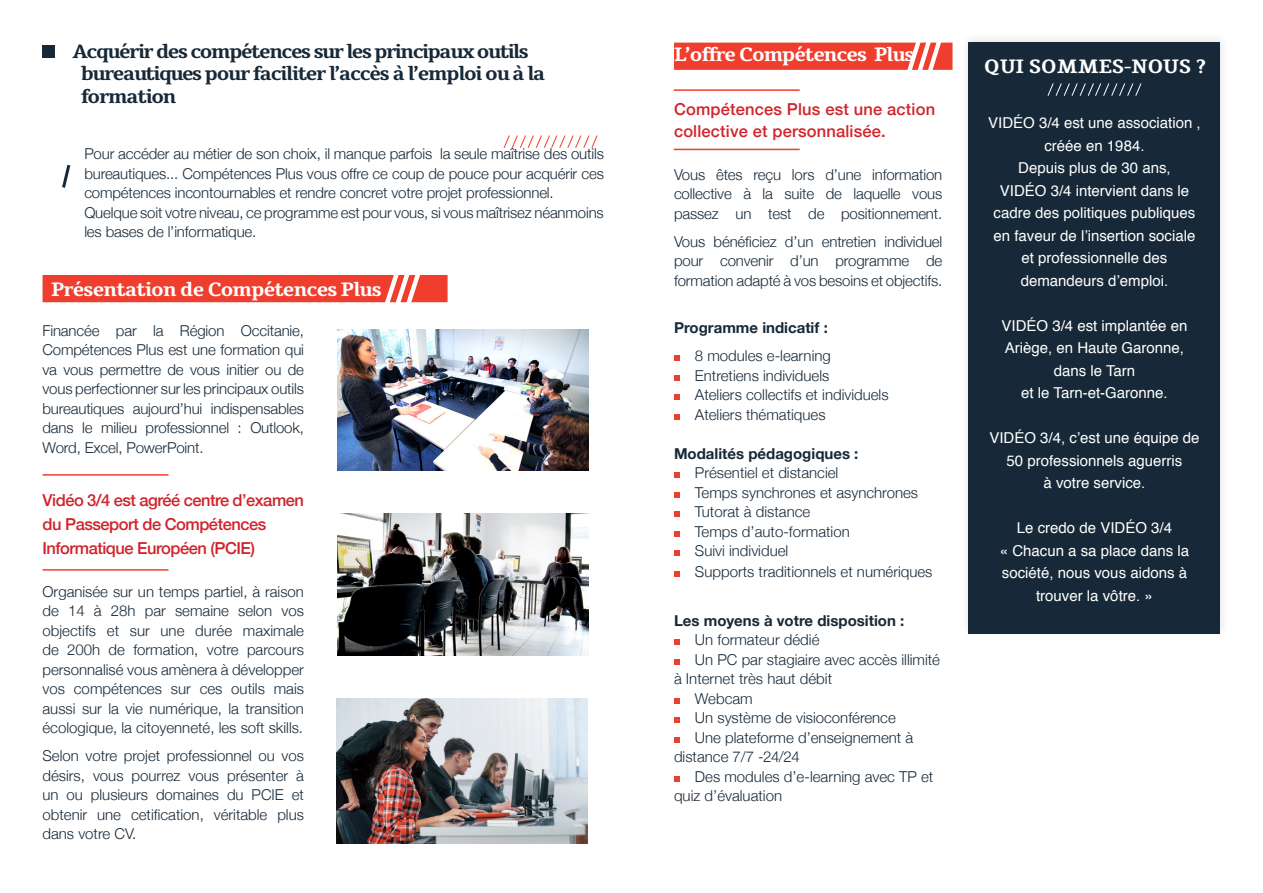
<style>
.page{position:relative;width:1263px;height:893px;background:#fff}
.page>*{position:absolute;margin:0;border:0;box-sizing:border-box;transform-origin:0 0}
.t1{font:700 19.5px/22.5px "Tienne";letter-spacing:-.07em;color:#172938}
.TITRE_BANDEAU_ROUGE{font:700 19.5px "Tienne";letter-spacing:-.04em;color:#fff}
.TITRE_BANDEAU_ROUGE-2{font:700 19.5px "Tienne";color:#fff}
.TEXTE_COURANT_ROUGE{font:500 16.5px/24px "Helvetica Neue";letter-spacing:-.03em;color:#d1232a}
.TEXTE_COURANT_ROUGE-2{font:500 16.5px/22.5px "Helvetica Neue";letter-spacing:.01em;color:#d1232a}
.TEXTE_COURANT{font:300 15px/19.5px "Helvetica Neue";color:#172938;text-align:justify}
.TEXTE_ENCADRE_BLEU{font:15px/22.5px "Helvetica";color:#fff;text-align:center}
.TEXTE_COURANT-2{font:700 15px/19.5px "Helvetica Neue";color:#172938;text-align:center}
.s1{font-weight:300}
</style>
<div class="page">
<svg style="left:504px;top:135px;width:94px;height:13px"></svg>
<div style="left:43px;top:45px;width:12px;height:13px;background:#172938"></div>
<div style="left:43px;top:275px;width:405px;height:27px;background:#ef3e2e"></div>
<svg style="left:674px;top:355px;width:6px;height:6px"></svg>
<svg style="left:674px;top:375px;width:6px;height:6px"></svg>
<svg style="left:674px;top:394px;width:6px;height:6px"></svg>
<svg style="left:674px;top:414px;width:6px;height:6px"></svg>
<svg style="left:674px;top:472px;width:6px;height:6px"></svg>
<svg style="left:674px;top:492px;width:6px;height:6px"></svg>
<svg style="left:674px;top:511px;width:6px;height:6px"></svg>
<svg style="left:674px;top:531px;width:6px;height:6px"></svg>
<svg style="left:674px;top:550px;width:6px;height:6px"></svg>
<svg style="left:674px;top:571px;width:6px;height:6px"></svg>
<svg style="left:674px;top:639px;width:6px;height:6px"></svg>
<svg style="left:674px;top:659px;width:6px;height:6px"></svg>
<svg style="left:674px;top:698px;width:6px;height:6px"></svg>
<svg style="left:674px;top:717px;width:6px;height:6px"></svg>
<svg style="left:674px;top:737px;width:6px;height:6px"></svg>
<svg style="left:674px;top:776px;width:6px;height:6px"></svg>
<img style="left:337px;top:329px;width:252px;height:142px">
<img style="left:337px;top:514px;width:252px;height:141px">
<img style="left:337px;top:698px;width:250px;height:146px">
<div style="left:960px;top:32px;width:269px;height:608px;background:#fafafa"></div>
<div style="left:968px;top:43px;width:252px;height:591px;background:#172938"></div>
<svg style="left:1047px;top:83px;width:94px;height:13px"></svg>
<svg style="left:62px;top:164px;width:9px;height:24px"></svg>
<svg style="left:674px;top:43px;width:278px;height:27px;background:#ef4839"></svg>
<hr style="left:674px;top:89px;width:126px;height:2px;background:#ef3e2e">
<hr style="left:674px;top:149px;width:126px;height:1px;background:#ef3e2e">
<hr style="left:43px;top:474px;width:126px;height:2px;background:#ef3e2e">
<hr style="left:43px;top:569px;width:126px;height:2px;background:#ef3e2e">
<p class="t1" style="left:81px;top:41px;width:466px;text-indent:-8px">Acquérir des compétences sur les principaux outils bureautiques pour faciliter l’accès à l’emploi ou à la formation</p>
<p class="TEXTE_COURANT" style="left:84px;top:143px;width:521px">Pour accéder au métier de son choix, il manque parfois la seule maîtrise des outils bureautiques... Compétences Plus vous offre ce coup de pouce pour acquérir ces compétences incontournables et rendre concret votre projet professionnel.</p>
<p class="TEXTE_COURANT" style="left:84px;top:201px;width:521px">Quelque soit votre niveau, ce programme est pour vous, si vous maîtrisez néanmoins les bases de l’informatique.</p>
<p class="TITRE_BANDEAU_ROUGE" style="left:51px;top:277px;width:332px">Présentation de Compétences Plus</p>
<p class="TEXTE_COURANT" style="left:43px;top:319px;width:263px">Financée par la Région Occitanie, Compétences Plus est une formation qui va vous permettre de vous initier ou de vous perfectionner sur les principaux outils bureautiques aujourd’hui indispensables dans le milieu professionnel : Outlook, Word, Excel, PowerPoint.</p>
<p class="TEXTE_COURANT_ROUGE" style="left:43px;top:486px;width:263px">Vidéo 3/4 est agréé centre d’examen du Passeport de Compétences<br>Informatique Européen (PCIE)</p>
<p class="TEXTE_COURANT" style="left:43px;top:580px;width:263px">Organisée sur un temps partiel, à raison de 14 à 28h par semaine selon vos objectifs et sur une durée maximale de 200h de formation, votre parcours personnalisé vous amènera à développer vos compétences sur ces outils mais aussi sur la vie numérique, la transition écologique, la citoyenneté, les soft skills.</p>
<p class="TEXTE_COURANT" style="left:43px;top:745px;width:263px">Selon votre projet professionnel ou vos désirs, vous pourrez vous présenter à un ou plusieurs domaines du PCIE et obtenir une cetification, véritable plus dans votre CV.</p>
<p class="TITRE_BANDEAU_ROUGE" style="left:674px;top:42px;width:242px">L’offre Compétences Plus</p>
<p class="TEXTE_COURANT_ROUGE-2" style="left:674px;top:96px;width:263px">Compétences Plus est une action collective et personnalisée.</p>
<p class="TEXTE_COURANT" style="left:674px;top:163px;width:270px">Vous êtes reçu lors d’une information collective à la suite de laquelle vous passez un test de positionnement.</p>
<p class="TEXTE_COURANT" style="left:674px;top:230px;width:270px">Vous bénéficiez d’un entretien individuel pour convenir d’un programme de formation adapté à vos besoins et objectifs.</p>
<p class="TEXTE_COURANT-2" style="left:674px;top:318px;width:155px">Programme indicatif :</p>
<p class="TEXTE_COURANT" style="left:695px;top:345px;width:137px">8 modules e-learning</p>
<p class="TEXTE_COURANT" style="left:695px;top:364px;width:136px">Entretiens individuels</p>
<p class="TEXTE_COURANT" style="left:695px;top:384px;width:195px">Ateliers collectifs et individuels<br>Ateliers thématiques</p>
<p class="TEXTE_COURANT-2" style="left:674px;top:443px;width:186px">Modalités pédagogiques :<br><span class="s1">Présentiel et distanciel</span></p>
<p class="TEXTE_COURANT" style="left:695px;top:481px;width:225px">Temps synchrones et asynchrones</p>
<p class="TEXTE_COURANT" style="left:695px;top:501px;width:117px">Tutorat à distance</p>
<p class="TEXTE_COURANT" style="left:695px;top:520px;width:156px">Temps d’auto-formation</p>
<p class="TEXTE_COURANT" style="left:695px;top:539px;width:239px;line-height:21px">Suivi individuel<br>Supports traditionnels et numériques</p>
<p class="TEXTE_COURANT-2" style="left:674px;top:610px;width:232px">Les moyens à votre disposition :</p>
<p class="TEXTE_COURANT" style="left:695px;top:629px;width:126px">Un formateur dédié</p>
<p class="TEXTE_COURANT" style="left:674px;top:648px;width:268px;text-indent:21px">Un PC par stagiaire avec accès illimité à Internet très haut débit</p>
<p class="TEXTE_COURANT" style="left:695px;top:687px;width:59px">Webcam</p>
<p class="TEXTE_COURANT" style="left:695px;top:707px;width:202px">Un système de visioconférence</p>
<p class="TEXTE_COURANT" style="left:695px;top:726px;width:220px">Une plateforme d’enseignement à</p>
<p class="TEXTE_COURANT" style="left:674px;top:746px;width:127px">distance 7/7 -24/24</p>
<p class="TEXTE_COURANT" style="left:674px;top:765px;width:261px;text-indent:21px">Des modules d’e-learning avec TP et quiz d’évaluation</p>
<p class="TITRE_BANDEAU_ROUGE-2" style="left:984px;top:54px;width:224px">QUI SOMMES-NOUS ?</p>
<p class="TEXTE_ENCADRE_BLEU" style="left:988px;top:112px;width:214px">VIDÉO 3/4 est une association , créée en 1984.<br>Depuis plus de 30 ans,<br>VIDÉO 3/4 intervient dans le cadre des politiques publiques en faveur de l’insertion sociale et professionnelle des demandeurs d’emploi.</p>
<p class="TEXTE_ENCADRE_BLEU" style="left:1001px;top:315px;width:187px">VIDÉO 3/4 est implantée en<br>Ariège, en Haute Garonne, dans le Tarn</p>
<p class="TEXTE_ENCADRE_BLEU" style="left:1021px;top:382px;width:148px">et le Tarn-et-Garonne.</p>
<p class="TEXTE_ENCADRE_BLEU" style="left:989px;top:427px;width:212px">VIDÉO 3/4, c’est une équipe de<br>50 professionnels aguerris<br>à votre service.</p>
<p class="TEXTE_ENCADRE_BLEU" style="left:1017px;top:517px;width:157px">Le credo de VIDÉO 3/4</p>
<p class="TEXTE_ENCADRE_BLEU" style="left:1000px;top:540px;width:191px">« Chacun a sa place dans la société, nous vous aidons à trouver la vôtre. »</p>
</div>
